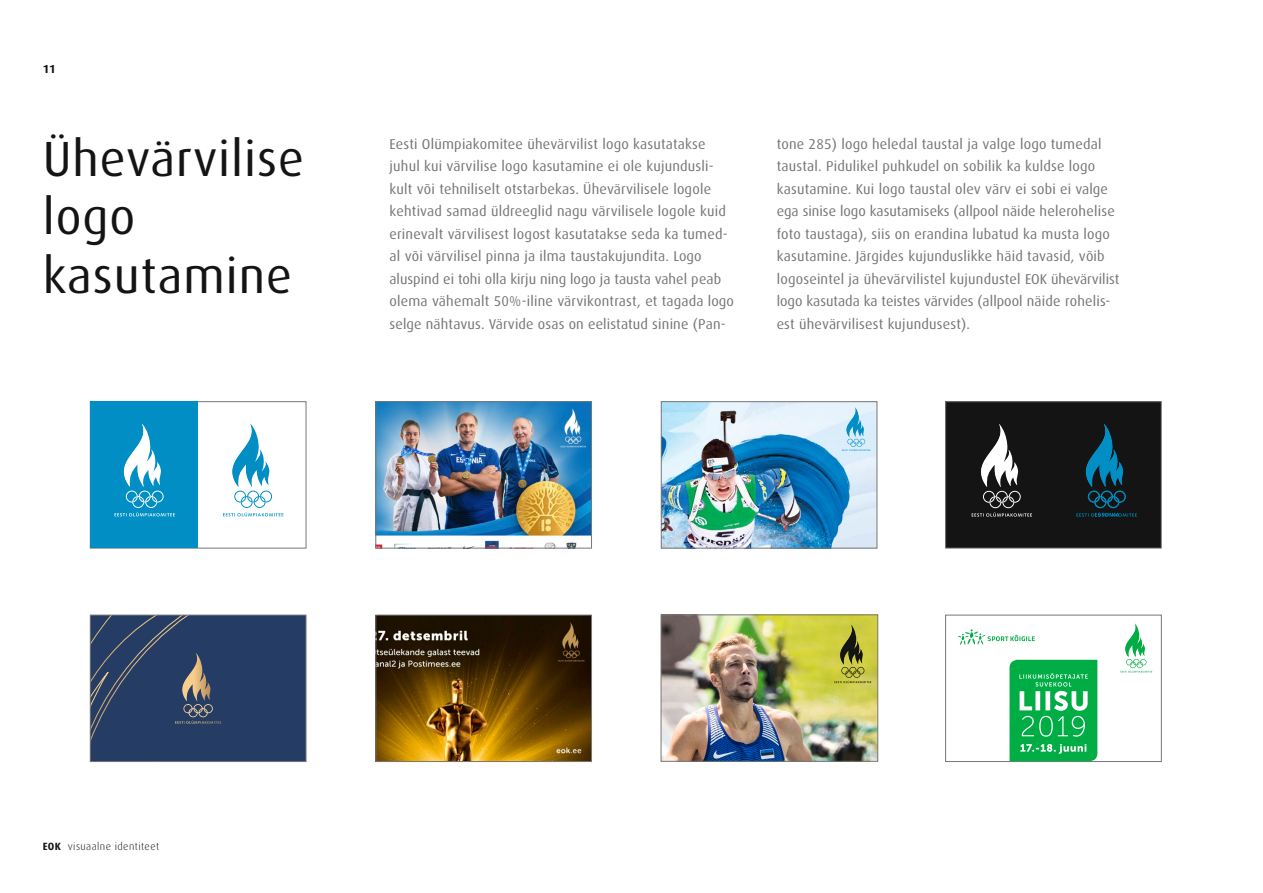
<style>
.page{position:relative;width:1263px;height:893px;background:#fff}
.page>*{position:absolute;margin:0;border:0;box-sizing:border-box;transform-origin:0 0}
.t1{font:49.5px/58.5px "Dax";letter-spacing:.02em;color:#131413}
.t2{font:14.25px/22.5px "Dax";letter-spacing:.015em;color:#757574}
.t3{font:700 11.7px "Dax";color:#131413}
.t4{font:300 10.5px "Dax";letter-spacing:.04em;color:#131413}
.s1{font-weight:700}
</style>
<div class="page">
<div style="left:945px;top:402px;width:216px;height:146px;background:#131413"></div>
<div style="left:945px;top:401px;width:216px;height:147px;border:1px solid #777"></div>
<img style="left:663px;top:403px;width:212px;height:143px">
<div style="left:661px;top:401px;width:216px;height:147px;border:1px solid #777"></div>
<img style="left:378px;top:403px;width:212px;height:143px">
<div style="left:376px;top:401px;width:216px;height:147px;border:1px solid #777"></div>
<svg style="left:842px;top:407px;width:28px;height:44px"></svg>
<div style="left:90px;top:615px;width:216px;height:146px;background:#253d64"></div>
<svg style="left:92px;top:617px;width:129px;height:121px"></svg>
<div style="left:90px;top:615px;width:216px;height:147px;border:1px solid #777"></div>
<img style="left:378px;top:617px;width:212px;height:143px">
<div style="left:376px;top:615px;width:216px;height:147px;border:1px solid #777"></div>
<div style="left:945px;top:615px;width:216px;height:147px;border:1px solid #777"></div>
<svg style="left:958px;top:629px;width:77px;height:16px"></svg>
<svg style="left:1009px;top:660px;width:88px;height:101px;background:#28b961"></svg>
<svg style="left:1120px;top:624px;width:32px;height:49px"></svg>
<svg style="left:972px;top:424px;width:60px;height:93px"></svg>
<svg style="left:1076px;top:424px;width:61px;height:93px"></svg>
<div style="left:90px;top:402px;width:108px;height:146px;background:#008ec5"></div>
<svg style="left:115px;top:424px;width:60px;height:92px"></svg>
<svg style="left:223px;top:424px;width:60px;height:92px"></svg>
<img style="left:663px;top:617px;width:213px;height:142px">
<div style="left:661px;top:615px;width:217px;height:146px;border:1px solid #777"></div>
<svg style="left:834px;top:625px;width:37px;height:58px;background:#a4a338"></svg>
<p class="t3" style="left:43px;top:62px;width:15px">11</p>
<h1 class="t1" style="left:43px;top:130px;width:263px">Ühevärvilise logo kasutamine</h1>
<p class="t2" style="left:389px;top:133px;width:346px">Eesti Olümpiakomitee ühevärvilist logo kasutatakse juhul kui värvilise logo kasutamine ei ole kujundusli&shy;kult või tehniliselt otstarbekas. Ühevärvilisele logole kehtivad samad üldreeglid nagu värvilisele logole kuid erinevalt värvilisest logost kasutatakse seda ka tumed&shy;al või värvilisel pinna ja ilma taustakujundita. Logo aluspind ei tohi olla kirju ning logo ja tausta vahel peab olema vähemalt 50%-iline värvikontrast, et tagada logo selge nähtavus. Värvide osas on eelistatud sinine (Pan-</p>
<p class="t2" style="left:777px;top:133px;width:344px">tone 285) logo heledal taustal ja valge logo tumedal taustal. Pidulikel puhkudel on sobilik ka kuldse logo kasutamine. Kui logo taustal olev värv ei sobi ei valge ega sinise logo kasutamiseks (allpool näide helerohelise foto taustaga), siis on erandina lubatud ka musta logo kasutamine. Järgides kujunduslikke häid tavasid, võib logoseintel ja ühevärvilistel kujundustel EOK ühevärvilist logo kasutada ka teistes värvides (allpool näide rohelis&shy;est ühevärvilisest kujundusest).</p>
<p class="t4" style="left:43px;top:840px;width:118px"><span class="s1">EOK</span> visuaalne identiteet</p>
</div>
